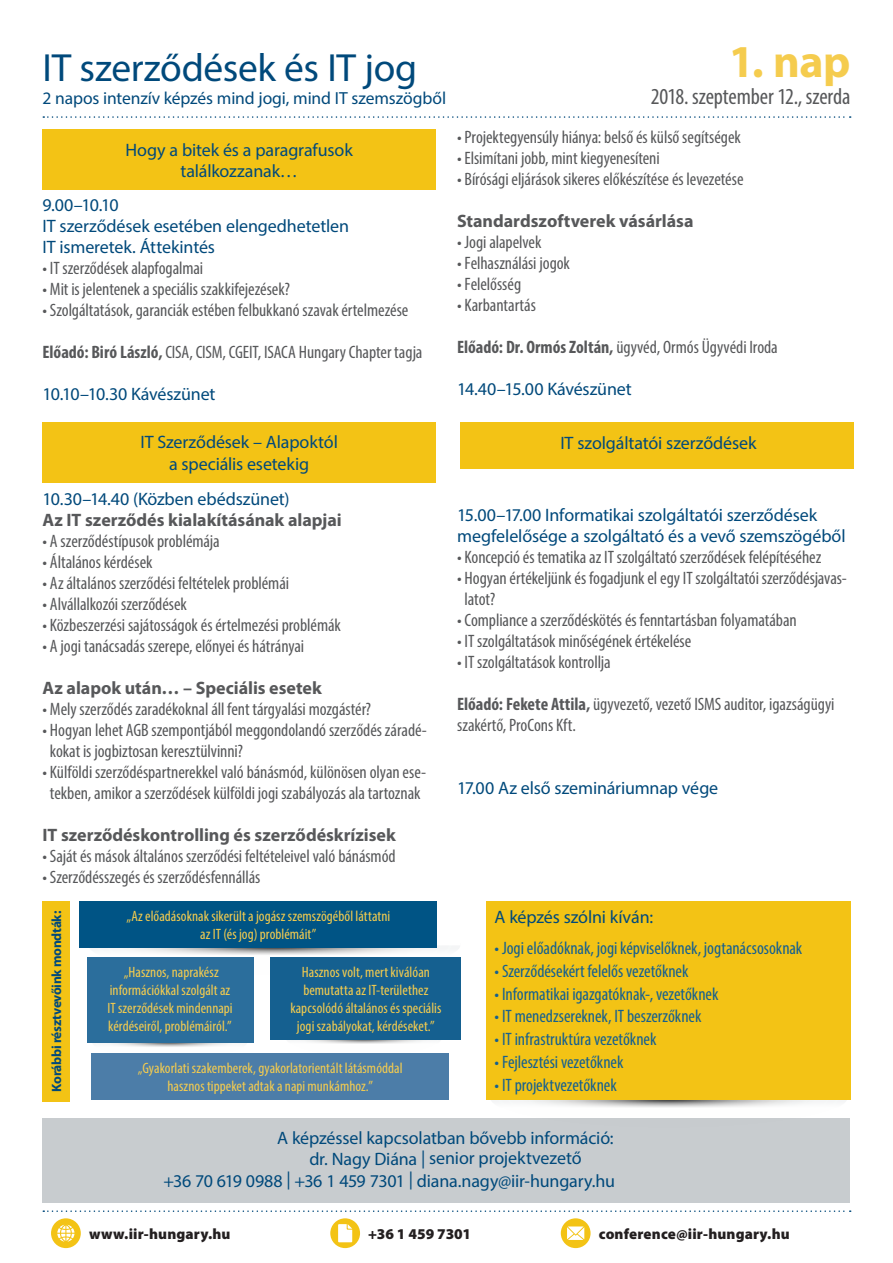
<style>
.page{position:relative;width:893px;height:1263px;background:#fff}
.page>*{position:absolute;margin:0;border:0;box-sizing:border-box;transform-origin:0 0}
.t1{font:700 45.9px "Myriad Pro";color:#f5cc4e}
.t2{font:39.45px "Myriad Pro";letter-spacing:-.01em;color:#00497b}
.t3{font:condensed 22.95px "Myriad Pro";letter-spacing:-.005em;color:#57585a}
.t4{font:condensed 18px/21px "Myriad Pro";letter-spacing:-.005em;color:#57585a}
.t5{font:18px/21.6px "Myriad Pro";letter-spacing:-.01em;color:#00497b;text-align:center}
.t6{font:condensed 18px "Myriad Pro";letter-spacing:-.005em;color:#156090}
.t7{font:700 18px "Myriad Pro";letter-spacing:-.005em;color:#57585a}
.t8{font:17.55px "Myriad Pro";letter-spacing:-.01em;color:#00497b}
.t9{font:condensed 15px/18px "Myriad Pro";letter-spacing:.005em;color:#f5cc4e;text-align:center}
.t10{font:900 15px "Myriad Pro";letter-spacing:.005em;color:#231f20}
.t11{font:700 13.5px "Myriad Pro";letter-spacing:-.02em;color:#00497b}
.s1{font-weight:700}
</style>
<div class="page">
<img style="left:88px;top:946px;width:372px;height:29px">
<img style="left:91px;top:1042px;width:157px;height:5px">
<img style="left:285px;top:1039px;width:157px;height:5px">
<div style="left:43px;top:1118px;width:807px;height:85px;background:#c8cccf"></div>
<div style="left:43px;top:130px;width:393px;height:60px;background:#f3c315"></div>
<div style="left:43px;top:422px;width:393px;height:61px;background:#f3c315"></div>
<div style="left:43px;top:901px;width:27px;height:200px;background:#f3c315"></div>
<div style="left:80px;top:901px;width:357px;height:46px;background:#005485"></div>
<div style="left:87px;top:957px;width:166px;height:85px;background:#2b6e9c"></div>
<div style="left:270px;top:957px;width:191px;height:82px;background:#156090"></div>
<div style="left:91px;top:1053px;width:358px;height:46px;background:#4c7da8"></div>
<div style="left:561px;top:1218px;width:30px;height:30px;background:#f3c315;border-radius:50%"></div>
<svg style="left:567px;top:1226px;width:17px;height:14px"></svg>
<div style="left:51px;top:1218px;width:30px;height:30px;background:#f3c315;border-radius:50%"></div>
<svg style="left:330px;top:1218px;width:30px;height:30px"></svg>
<svg style="left:338px;top:1224px;width:14px;height:18px"></svg>
<svg style="left:57px;top:1225px;width:17px;height:17px"></svg>
<svg style="left:43px;top:1210px;width:808px;height:2px"></svg>
<svg style="left:43px;top:116px;width:808px;height:2px"></svg>
<img style="left:490px;top:1099px;width:357px;height:9px">
<div style="left:486px;top:901px;width:364px;height:198px;background:#f3c315"></div>
<div style="left:460px;top:423px;width:393px;height:46px;background:#f3c315"></div>
<p class="t2" style="left:43px;top:44px;width:376px">IT szerződések és IT jog</p>
<p class="t8" style="left:43px;top:88px;width:405px">2 napos intenzív képzés mind jogi, mind IT szemszögből</p>
<p class="t5" style="left:126px;top:139px;width:229px">Hogy a bitek és a paragrafusok találkozzanak…</p>
<p class="t5" style="left:43px;top:194px;width:78px">9.00–10.10</p>
<p class="t5" style="left:43px;top:215px;width:308px;line-height:21px;text-align:left">IT szerződések esetében elengedhetetlen<br>IT ismeretek. Áttekintés</p>
<p class="t4" style="left:43px;top:257px;width:162px">• IT szerződések alapfogalmai</p>
<p class="t4" style="left:43px;top:278px;width:249px">• Mit is jelentenek a speciális szakkifejezések?</p>
<p class="t4" style="left:43px;top:299px;width:367px">• Szolgáltatások, garanciák estében felbukkanó szavak értelmezése</p>
<p class="t4" style="left:43px;top:341px;width:381px"><span class="s1">Előadó: Biró László,</span> CISA, CISM, CGEIT, ISACA Hungary Chapter tagja</p>
<p class="t5" style="left:43px;top:383px;width:175px">10.10–10.30 Kávészünet</p>
<p class="t5" style="left:140px;top:431px;width:199px">IT Szerződések – Alapoktól a speciális esetekig</p>
<p class="t5" style="left:43px;top:488px;width:249px">10.30–14.40 (Közben ebédszünet)</p>
<p class="t7" style="left:43px;top:508px;width:301px">Az IT szerződés kialakításának alapjai</p>
<p class="t4" style="left:43px;top:530px;width:179px">• A szerződéstípusok problémája</p>
<p class="t4" style="left:43px;top:551px;width:112px">• Általános kérdések</p>
<p class="t4" style="left:43px;top:572px;width:248px">• Az általános szerződési feltételek problémái</p>
<p class="t4" style="left:43px;top:593px;width:146px">• Alvállalkozói szerződések</p>
<p class="t4" style="left:43px;top:614px;width:300px">• Közbeszerzési sajátosságok és értelmezési problémák</p>
<p class="t4" style="left:43px;top:635px;width:263px">• A jogi tanácsadás szerepe, előnyei és hátrányai</p>
<p class="t7" style="left:43px;top:676px;width:281px">Az alapok után… – Speciális esetek</p>
<p class="t4" style="left:43px;top:698px;width:330px">• Mely szerződés zaradékoknal áll fent tárgyalási mozgástér?</p>
<p class="t4" style="left:50px;top:719px;width:378px;text-indent:-7px">• Hogyan lehet AGB szempontjából meggondolandó szerződés záradé&shy;kokat is jogbiztosan keresztülvinni?</p>
<p class="t4" style="left:43px;top:761px;width:385px;text-align:center">• Külföldi szerződéspartnerekkel való bánásmód, különösen olyan ese&shy;tekben, amikor a szerződések külföldi jogi szabályozás ala tartoznak</p>
<p class="t7" style="left:43px;top:823px;width:355px">IT szerződéskontrolling és szerződéskrízisek</p>
<p class="t4" style="left:43px;top:845px;width:355px">• Saját és mások általános szerződési feltételeivel való bánásmód</p>
<p class="t4" style="left:43px;top:866px;width:219px">• Szerződésszegés és szerződésfennállás</p>
<p class="t1" style="left:729px;top:32px;width:123px">1. nap</p>
<p class="t3" style="left:651px;top:83px;width:201px">2018. szeptember 12., szerda</p>
<p class="t4" style="left:457px;top:127px;width:285px">• Projektegyensúly hiánya: belső és külső segítségek</p>
<p class="t4" style="left:457px;top:148px;width:204px">• Elsimítani jobb, mint kiegyenesíteni</p>
<p class="t4" style="left:457px;top:169px;width:288px">• Bírósági eljárások sikeres előkészítése és levezetése</p>
<p class="t7" style="left:457px;top:209px;width:238px">Standardszoftverek vásárlása</p>
<p class="t4" style="left:457px;top:232px;width:86px">• Jogi alapelvek</p>
<p class="t4" style="left:457px;top:253px;width:114px">• Felhasználási jogok</p>
<p class="t4" style="left:457px;top:274px;width:66px">• Felelősség</p>
<p class="t4" style="left:457px;top:295px;width:80px">• Karbantartás</p>
<p class="t4" style="left:457px;top:337px;width:322px"><span class="s1">Előadó: Dr. Ormós Zoltán,</span> ügyvéd, Ormós Ügyvédi Iroda</p>
<p class="t5" style="left:457px;top:378px;width:176px">14.40–15.00 Kávészünet</p>
<p class="t5" style="left:560px;top:432px;width:198px">IT szolgáltatói szerződések</p>
<p class="t5" style="left:457px;top:504px;width:390px;line-height:21px;text-align:left">15.00–17.00 Informatikai szolgáltatói szerződések megfelelősége a szolgáltató és a vevő szemszögéből</p>
<p class="t4" style="left:457px;top:547px;width:366px">• Koncepció és tematika az IT szolgáltató szerződések felépítéséhez</p>
<p class="t4" style="left:465px;top:568px;width:384px;text-indent:-7px">• Hogyan értékeljünk és fogadjunk el egy IT szolgáltatói szerződésjavas&shy;latot?</p>
<p class="t4" style="left:457px;top:610px;width:341px">• Compliance a szerződéskötés és fenntartásban folyamatában</p>
<p class="t4" style="left:457px;top:631px;width:236px">• IT szolgáltatások minőségének értékelése</p>
<p class="t4" style="left:457px;top:652px;width:155px">• IT szolgáltatások kontrollja</p>
<p class="t4" style="left:457px;top:694px;width:379px"><span class="s1">Előadó: Fekete Attila,</span> ügyvezető, vezető ISMS auditor, igazságügyi szakértő, ProCons Kft.</p>
<p class="t5" style="left:457px;top:777px;width:263px">17.00 Az első szemináriumnap vége</p>
<p class="t5" style="left:495px;top:905px;width:160px">A képzés szólni kíván:</p>
<p class="t6" style="left:495px;top:937px;width:309px">• Jogi előadóknak, jogi képviselőknek, jogtanácsosoknak</p>
<p class="t6" style="left:495px;top:960px;width:195px">• Szerződésekért felelős vezetőknek</p>
<p class="t6" style="left:495px;top:983px;width:225px">• Informatikai igazgatóknak-, vezetőknek</p>
<p class="t6" style="left:495px;top:1005px;width:208px">• IT menedzsereknek, IT beszerzőknek</p>
<p class="t6" style="left:495px;top:1028px;width:163px">• IT infrastruktúra vezetőknek</p>
<p class="t6" style="left:495px;top:1051px;width:130px">• Fejlesztési vezetőknek</p>
<p class="t6" style="left:495px;top:1074px;width:124px">• IT projektvezetőknek</p>
<p class="t11" style="left:48px;top:1091px;width:182px;rotate:-90deg">Korábbi résztvevőink mondták:</p>
<p class="t9" style="left:126px;top:907px;width:265px">„Az előadásoknak sikerült a jogász szemszögéből láttatni az IT (és jog) problémáit”</p>
<p class="t9" style="left:107px;top:962px;width:127px">„Hasznos, naprakész információkkal szolgált az<br>IT szerződések mindennapi kérdéseiről, problémáiról.”</p>
<p class="t9" style="left:290px;top:962px;width:152px">Hasznos volt, mert kiválóan bemutatta az IT-területhez kapcsolódó általános és speciális jogi szabályokat, kérdéseket.”</p>
<p class="t9" style="left:138px;top:1059px;width:266px">„Gyakorlati szakemberek, gyakorlatorientált látásmóddal hasznos tippeket adtak a napi munkámhoz.”</p>
<p class="t5" style="left:277px;top:1126px;width:338px">A képzéssel kapcsolatban bővebb információ:</p>
<p class="t5" style="left:309px;top:1147px;width:274px">dr. Nagy Diána | senior projektvezető</p>
<p class="t5" style="left:164px;top:1170px;width:453px">+36 70 619 0988 | +36 1 459 7301 | diana.nagy@iir-hungary.hu</p>
<p class="t10" style="left:89px;top:1225px;width:143px">www.iir-hungary.hu</p>
<p class="t10" style="left:368px;top:1225px;width:104px">+36 1 459 7301</p>
<p class="t10" style="left:599px;top:1225px;width:192px">conference@iir-hungary.hu</p>
</div>
